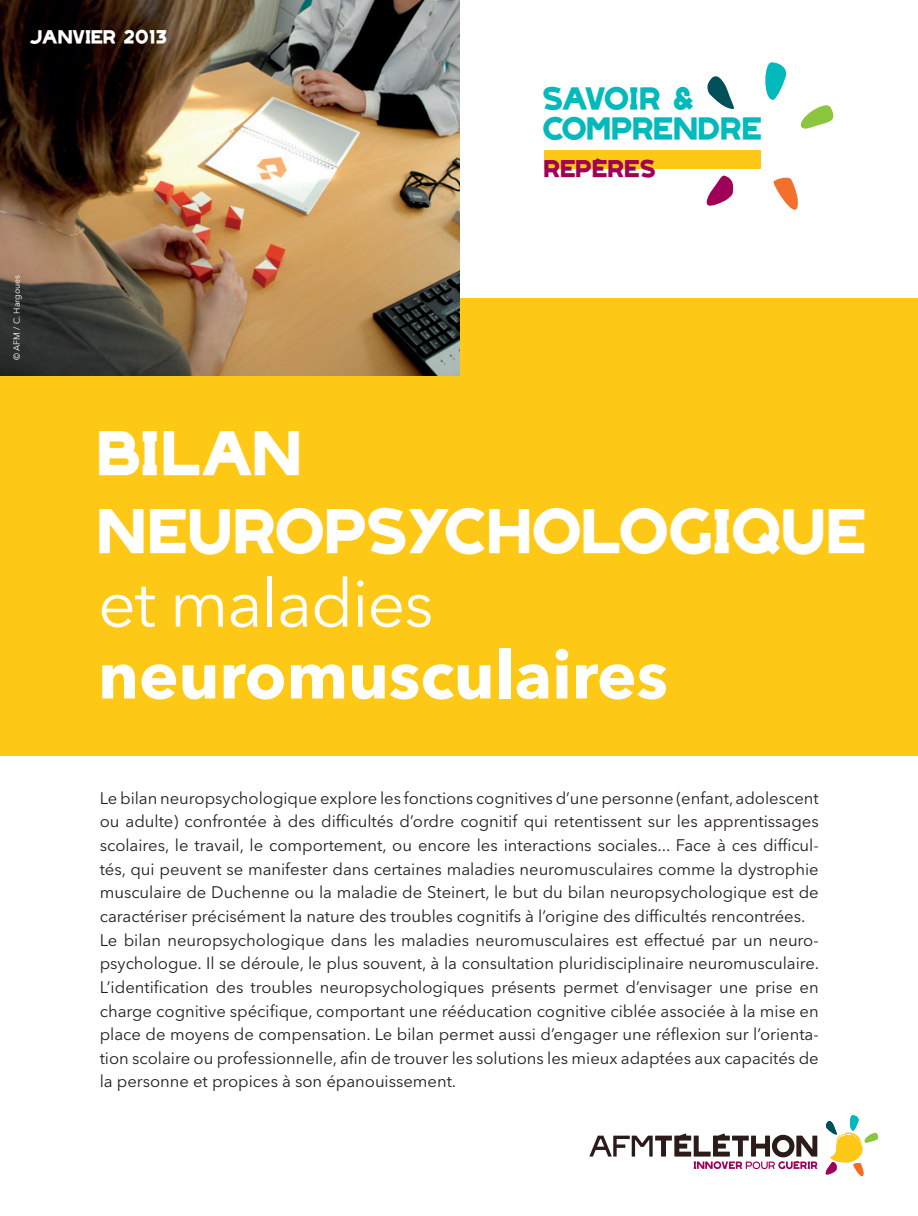
<style>
.page{position:relative;width:918px;height:1216px;background:#fff}
.page>*{position:absolute;margin:0;border:0;box-sizing:border-box;transform-origin:0 0}
.t1{font:700 66.5px "Avenir Next LT Pro";color:#fff}
.t2{font:66.5px "Avenir Next LT Pro";letter-spacing:-.02em;color:#fff}
.t3{font:700 49px/78.8px "AFM Telethon";letter-spacing:.02em;color:#fff}
.t4{font:700 24.68px/29.6px "AFM Telethon";letter-spacing:.005em;color:#03b9bb}
.t5{font:700 18.9px "AFM Telethon";letter-spacing:.02em;color:#9f0158}
.t6{font:16.62px/23.6px "Avenir Next LT Pro";color:#231f20}
.t7{font:700 14.88px "AFM Telethon";letter-spacing:.02em;color:#fff}
.t8{font:8.75px "Avenir Next LT Pro";color:#fff}
</style>
<div class="page">
<div style="left:0;top:298px;width:918px;height:457px;background:#fec916"></div>
<img style="left:0;top:0;width:459px;height:375px">
<svg style="left:589px;top:1133px;width:228px;height:36px"></svg>
<svg style="left:825px;top:1115px;width:53px;height:61px"></svg>
<div style="left:544px;top:150px;width:217px;height:18px;background:#fec916"></div>
<svg style="left:800px;top:105px;width:34px;height:24px"></svg>
<svg style="left:707px;top:76px;width:27px;height:33px"></svg>
<svg style="left:706px;top:175px;width:28px;height:31px"></svg>
<svg style="left:773px;top:177px;width:25px;height:33px"></svg>
<svg style="left:765px;top:62px;width:22px;height:38px"></svg>
<p class="t7" style="left:30px;top:31px;width:139px">JANVIER 2013</p>
<h3 class="t4" style="left:543px;top:89px;width:220px">SAVOIR &amp;<br>COMPRENDRE</h3>
<p class="t5" style="left:544px;top:161px;width:113px">REPÈRES</p>
<p class="t8" style="left:13px;top:359px;width:86px;rotate:-90deg">© AFM / C. Hargoues</p>
<h2 class="t3" style="left:98px;top:423px;width:769px">BILAN<br>NEUROPSYCHOLOGIQUE</h2>
<h1 class="t2" style="left:98px;top:576px;width:337px">et maladies</h1>
<h1 class="t1" style="left:98px;top:648px;width:571px">neuromusculaires</h1>
<p class="t6" style="left:100px;top:787px;width:721px">Le bilan neuropsychologique explore les fonctions cognitives d’une personne (enfant, adolescent ou adulte) confrontée à des difficultés d’ordre cognitif qui retentissent sur les apprentissages scolaires, le travail, le comportement, ou encore les interactions sociales... Face à ces difficul&shy;tés, qui peuvent se manifester dans certaines maladies neuromusculaires comme la dystrophie musculaire de Duchenne ou la maladie de Steinert, le but du bilan neuropsychologique est de caractériser précisément la nature des troubles cognitifs à l’origine des difficultés rencontrées.<br>Le bilan neuropsychologique dans les maladies neuromusculaires est effectué par un neuro&shy;psychologue. Il se déroule, le plus souvent, à la consultation pluridisciplinaire neuromusculaire.<br>L’identification des troubles neuropsychologiques présents permet d’envisager une prise en charge cognitive spécifique, comportant une rééducation cognitive ciblée associée à la mise en place de moyens de compensation. Le bilan permet aussi d’engager une réflexion sur l’orienta&shy;tion scolaire ou professionnelle, afin de trouver les solutions les mieux adaptées aux capacités de la personne et propices à son épanouissement.</p>
</div>
